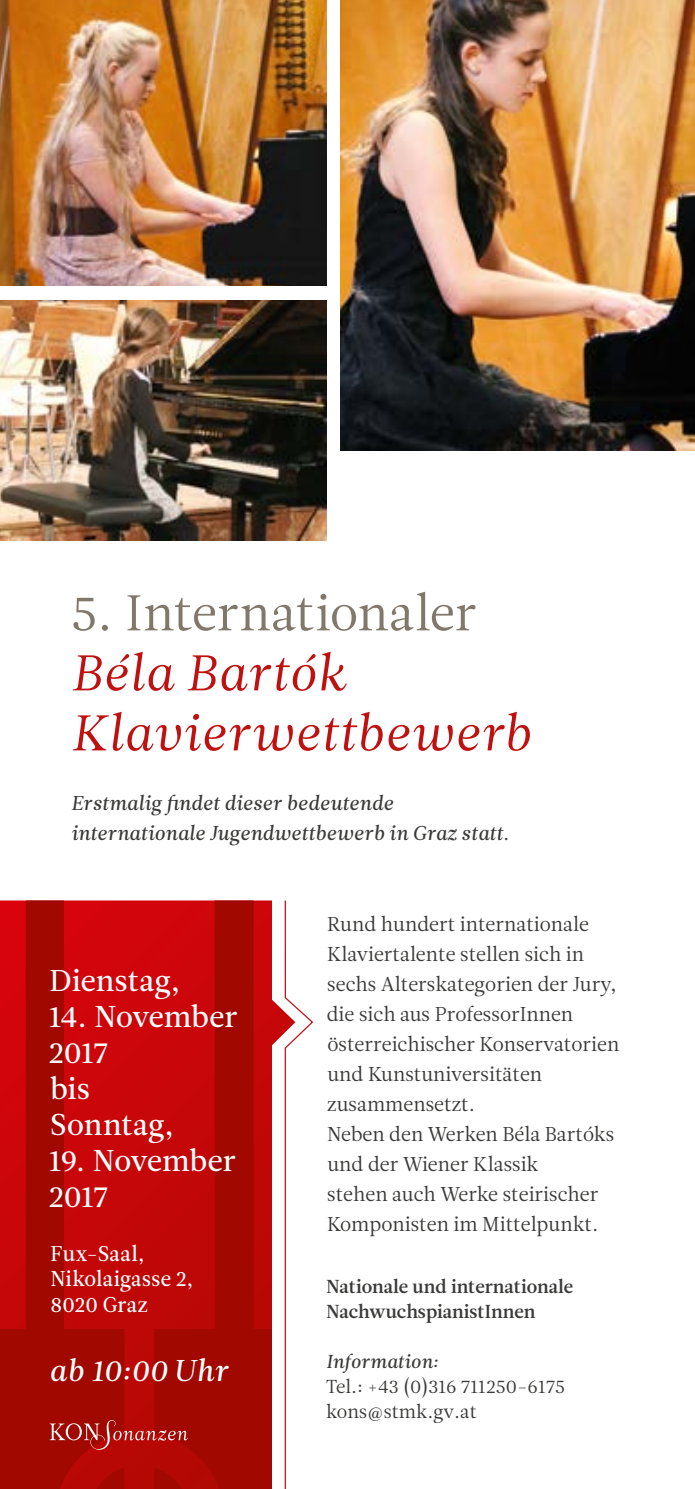
<style>
.page{position:relative;width:695px;height:1489px;background:#fff}
.page>*{position:absolute;margin:0;border:0;box-sizing:border-box;transform-origin:0 0}
.t1{font:50px/60px "Leitura News Italic 1";letter-spacing:.005em;color:#c01111}
.t2{font:50px "Leitura News Roman 1";color:#80786a}
.t3{font:30px/36px "Leitura News Roman 2";color:#fff}
.t4{font:30px "Leitura News Italic 2";letter-spacing:.01em;color:#fff}
.t5{font:21.25px/25.5px "Leitura News Roman 2";letter-spacing:.015em;color:#fff}
.t6{font:20px/30px "Leitura News Roman 1";color:#3a3a39}
.t7{font:20px/30px "Leitura News Italic 2";color:#3a3a39}
.t8{font:18.75px/25px "Leitura News Roman 3";color:#3a3a39}
.t9{font:18.75px/25px "Leitura News Roman 1";color:#3a3a39}
.t10{font:18.75px "Leitura News Italic 2";color:#3a3a39}
.s1{font-family:"Leitura News Roman 1"}
</style>
<div class="page">
<img style="left:0;top:0;width:694px;height:1488px">
<h1 class="t2" style="left:71px;top:584px;width:407px">5. Internationaler</h1>
<h1 class="t1" style="left:71px;top:644px;width:461px">Béla Bartók<br>Klavierwettbewerb</h1>
<p class="t7" style="left:71px;top:788px;width:440px">Erstmalig findet dieser bedeutende internationale Jugendwettbewerb in Graz statt<span class="s1">.</span></p>
<h2 class="t3" style="left:49px;top:962px;width:133px">Dienstag,</h2>
<h2 class="t3" style="left:48px;top:998px;width:190px">14. November<br>2017<br>bis<br>Sonntag,</h2>
<h2 class="t3" style="left:48px;top:1142px;width:189px">19. November<br>2017</h2>
<p class="t5" style="left:50px;top:1240px;width:145px">Fux-Saal,<br>Nikolaigasse 2,<br>8020 Graz</p>
<h2 class="t4" style="left:49px;top:1352px;width:181px">ab 10:00 Uhr</h2>
<p class="t6" style="left:326px;top:908px;width:294px">Rund hundert internationale<br>Klaviertalente stellen sich in sechs Alterskategorien der Jury, die sich aus ProfessorInnen österreichischer Konservatorien und Kunstuniversitäten zusammensetzt.<br>Neben den Werken Béla Bartóks und der Wiener Klassik<br>stehen auch Werke steirischer<br>Komponisten im Mittelpunkt.</p>
<p class="t8" style="left:326px;top:1274px;width:248px">Nationale und internationale<br>NachwuchspianistInnen</p>
<p class="t10" style="left:326px;top:1350px;width:114px">Information:</p>
<p class="t9" style="left:326px;top:1374px;width:240px">Tel.: +43 (0)316 711250-6175 kons@stmk.gv.at</p>
</div>
